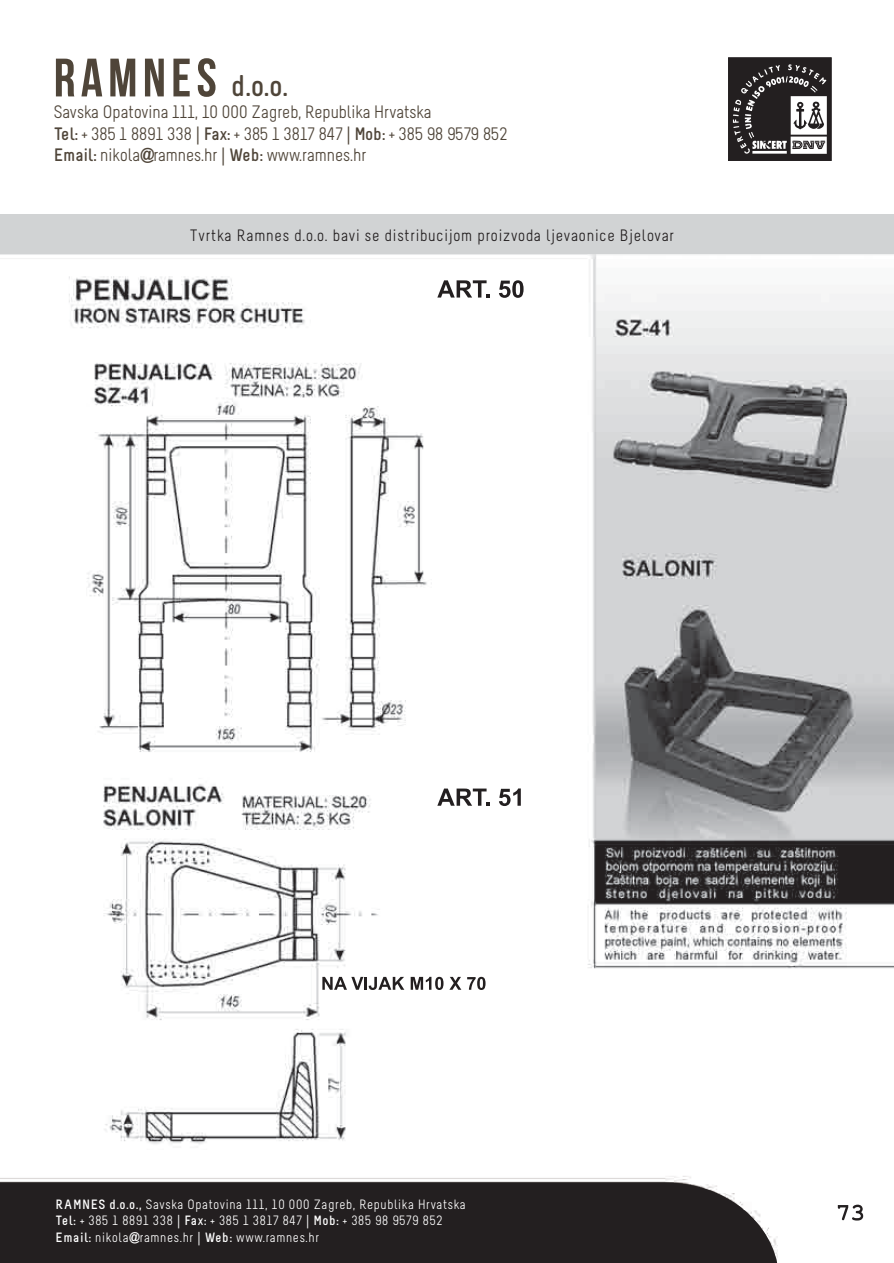
<style>
.page{position:relative;width:894px;height:1263px;background:#fff}
.page>*{position:absolute;margin:0;border:0;box-sizing:border-box;transform-origin:0 0}
.t1{font:54px "Bebas Neue";letter-spacing:.1em;color:#4f4539}
.t2{font:18px/21.6px "Melbourne";color:#4f4539}
.t3{font:16.5px "Melbourne";letter-spacing:.05em;color:#231f20}
.t4{font:13.5px/16.2px "Melbourne";letter-spacing:.05em;color:#fff}
.s1{font-family:"Melbourne";font-weight:700;font-size:30px}
.s2{font-weight:700}
.s3{font-family:"Myriad Pro"}
.s4{font-family:"Arial";font-weight:900;font-style:italic}
</style>
<div class="page">
<img style="left:0;top:254px;width:894px;height:963px">
<svg style="left:838px;top:1205px;width:25px;height:16px"></svg>
<svg style="left:322px;top:977px;width:82px;height:13px"></svg>
<svg style="left:411px;top:977px;width:50px;height:13px"></svg>
<svg style="left:467px;top:977px;width:19px;height:13px"></svg>
<svg style="left:499px;top:280px;width:25px;height:18px"></svg>
<svg style="left:437px;top:280px;width:52px;height:18px"></svg>
<svg style="left:499px;top:788px;width:22px;height:18px"></svg>
<svg style="left:437px;top:789px;width:52px;height:17px"></svg>
<div style="left:728px;top:58px;width:103px;height:103px;background:#231f20"></div>
<svg style="left:733px;top:64px;width:94px;height:90px"></svg>
<div style="left:0;top:215px;width:894px;height:39px;background:#d1d3d4"></div>
<div style="left:0;top:1183px;width:779px;height:80px;background:#231f20"></div>
<h1 class="t1" style="left:54px;top:48px;width:235px">RAMNES <span class="s1">d.o.o.</span></h1>
<h2 class="t2" style="left:54px;top:101px;width:455px">Savska Opatovina 111, 10 000 Zagreb, Republika Hrvatska<br><span class="s2">Tel:</span> + 385 1 8891 338 <span class="s3">|</span> <span class="s2">Fax:</span> + 385 1 3817 847 <span class="s3">|</span> <span class="s2">Mob:</span> + 385 98 9579 852<br><span class="s2">Email:</span> nikola<span class="s4">@</span>ramnes.hr <span class="s3">|</span> <span class="s2">Web:</span> www.ramnes.hr</h2>
<p class="t3" style="left:190px;top:227px;width:486px">Tvrtka Ramnes d.o.o. bavi se distribucijom proizvoda ljevaonice Bjelovar</p>
<p class="t4" style="left:56px;top:1197px;width:412px"><span class="s2">RAMNES d.o.o.,</span> Savska Opatovina 111, 10 000 Zagreb, Republika Hrvatska<br><span class="s2">Tel:</span> + 385 1 8891 338 <span class="s3">|</span> <span class="s2">Fax:</span> + 385 1 3817 847 <span class="s3">|</span> <span class="s2">Mob:</span> + 385 98 9579 852<br><span class="s2">Email:</span> nikola<span class="s4">@</span>ramnes.hr <span class="s3">|</span> <span class="s2">Web:</span> www.ramnes.hr</p>
</div>
